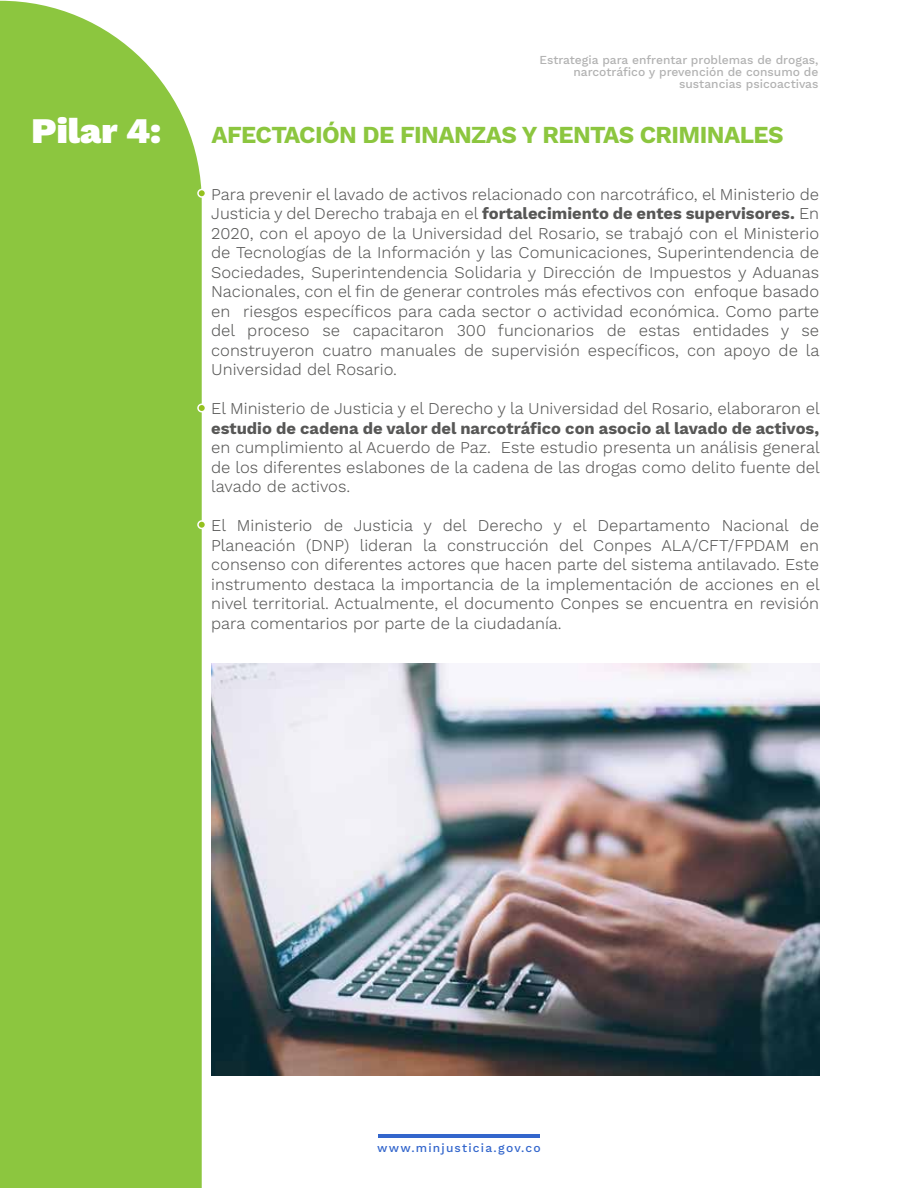
<style>
.page{position:relative;width:918px;height:1188px;background:#fff}
.page>*{position:absolute;margin:0;border:0;box-sizing:border-box;transform-origin:0 0}
.t1{font:900 36px "Work Sans";color:#fff}
.t2{font:700 24px "Work Sans";letter-spacing:-.025em;color:#8cc63f}
.t3{font:300 16.5px/19.5px "Work Sans";color:#575756;text-align:justify}
.t4{font:700 16.5px "Work Sans";color:#575756}
.t5{font:500 12px/12px "Work Sans";color:#b2b2b2;text-align:right}
.t6{font:500 12px "Work Sans";letter-spacing:.1em;color:#36c}
.s1{font-weight:700}
</style>
<div class="page">
<div style="left:0;top:1px;width:202px;height:1187px;background:#8cc63f"></div>
<img style="left:211px;top:664px;width:609px;height:412px">
<hr style="left:378px;top:1134px;width:162px;height:4px;background:#36c">
<div style="left:198px;top:190px;width:7px;height:7px;background:#95c11f;border-radius:50%"></div>
<div style="left:197px;top:189px;width:9px;height:9px;border:2px solid #fff;border-radius:50%"></div>
<div style="left:198px;top:404px;width:7px;height:8px;background:#95c11f;border-radius:50%"></div>
<div style="left:197px;top:404px;width:9px;height:8px;border:2px solid #fff;border-radius:50%"></div>
<div style="left:198px;top:521px;width:7px;height:7px;background:#95c11f;border-radius:50%"></div>
<div style="left:197px;top:520px;width:9px;height:9px;border:2px solid #fff;border-radius:50%"></div>
<p class="t5" style="left:539px;top:54px;width:281px">Estrategia para enfrentar problemas de drogas, narcotráfico y prevención de consumo de sustancias psicoactivas</p>
<h1 class="t1" style="left:31px;top:111px;width:131px">Pilar 4:</h1>
<h2 class="t2" style="left:211px;top:121px;width:574px">AFECTACIÓN DE FINANZAS Y RENTAS CRIMINALES</h2>
<p class="t3" style="left:211px;top:185px;width:610px">Para prevenir el lavado de activos relacionado con narcotráfico, el Ministerio de Justicia y del Derecho trabaja en el <span class="s1">fortalecimiento de entes supervisores.</span> En 2020, con el apoyo de la Universidad del Rosario, se trabajó con el Ministerio de Tecnologías de la Información y las Comunicaciones, Superintendencia de Sociedades, Superintendencia Solidaria y Dirección de Impuestos y Aduanas Nacionales, con el fin de generar controles más efectivos con enfoque basado en riesgos específicos para cada sector o actividad económica. Como parte del proceso se capacitaron 300 funcionarios de estas entidades y se construyeron cuatro manuales de supervisión específicos, con apoyo de la Universidad del Rosario.</p>
<p class="t3" style="left:211px;top:399px;width:610px">El Ministerio de Justicia y el Derecho y la Universidad del Rosario, elaboraron el</p>
<p class="t4" style="left:211px;top:418px;width:610px">estudio de cadena de valor del narcotráfico con asocio al lavado de activos,</p>
<p class="t3" style="left:211px;top:438px;width:610px">en cumplimiento al Acuerdo de Paz. Este estudio presenta un análisis general de los diferentes eslabones de la cadena de las drogas como delito fuente del lavado de activos.</p>
<p class="t3" style="left:211px;top:516px;width:610px">El Ministerio de Justicia y del Derecho y el Departamento Nacional de Planeación (DNP) lideran la construcción del Conpes ALA/CFT/FPDAM en consenso con diferentes actores que hacen parte del sistema antilavado. Este instrumento destaca la importancia de la implementación de acciones en el nivel territorial. Actualmente, el documento Conpes se encuentra en revisión para comentarios por parte de la ciudadanía.</p>
<p class="t6" style="left:377px;top:1141px;width:165px">www.minjusticia.gov.co</p>
</div>
